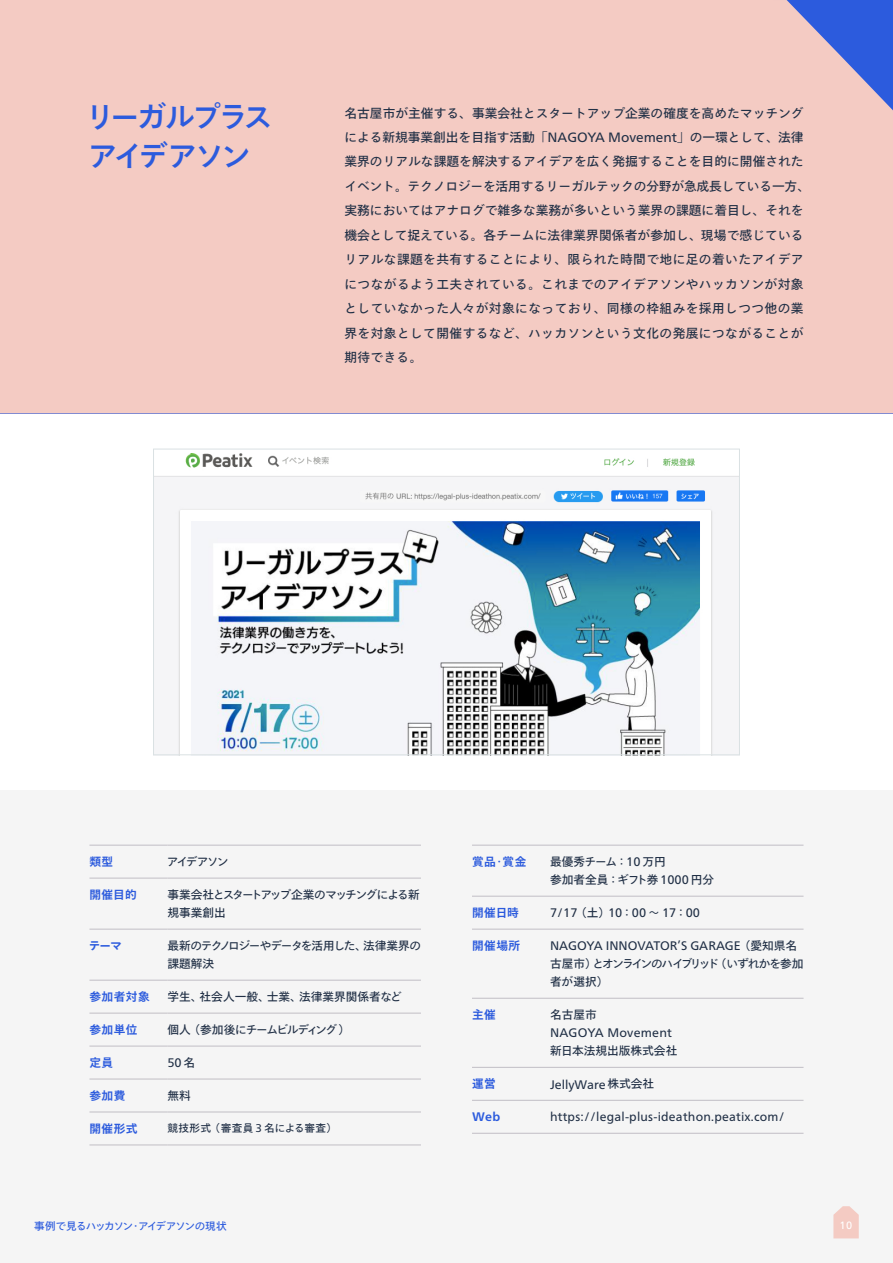
<style>
.page{position:relative;width:893px;height:1263px;background:#fff}
.page>*{position:absolute;margin:0;border:0;box-sizing:border-box;transform-origin:0 0}
.t1{font:500 29.7px/38.2px "Tazugane Gothic Std N";letter-spacing:-.115em;color:#2c5bdd}
.t2{font:12.75px/24.5px "Tazugane Gothic Std N";color:#213046}
.t3{font:12.45px "Frutiger Neue LTW1 G";letter-spacing:.01em;color:#213046}
.t4{font:700 12.45px "Frutiger Neue LTW1 G";color:#2c5bdd}
.t5{font:11.7px/18px "Tazugane Gothic Std N";color:#213046}
.t6{font:700 11.7px "Tazugane Gothic Std N";letter-spacing:.04em;color:#2c5bdd}
.t7{font:11.7px/18px "Tazugane Gothic Std N";letter-spacing:-.1em;color:#213046}
.t8{font:11.7px/18px "Tazugane Gothic Std N";letter-spacing:-.09em;color:#213046}
.t9{font:11.7px/18px "Tazugane Gothic Std N";letter-spacing:-.08em;color:#213046}
.t10{font:11.7px "Tazugane Gothic Std N";letter-spacing:-.095em;color:#213046}
.t11{font:11.7px "Tazugane Gothic Std N";letter-spacing:-.055em;color:#213046}
.t12{font:10.65px "Tazugane Gothic Std N";letter-spacing:-.095em;color:#2c5bdd}
.t13{font:10.65px "Tazugane Gothic Std N";letter-spacing:.04em;color:#213046}
.t14{font:10.65px "Frutiger Neue LTW1 G";color:#fff}
.s1{font-family:"Frutiger Neue LTW1 G";font-size:13.5px}
.s2{font-family:"Gothic MB101 Pro"}
.s3{font-family:"Tazugane Gothic Std N";font-size:11.7px}
.s4{font-family:"Frutiger Neue LTW1 G";font-size:11.25px}
.s5{font-weight:400}
.s6{font-family:"Frutiger Neue LTW1 G";font-size:12.45px}
.s7{font-family:"Gothic MB101 Pro";font-size:11.7px}
</style>
<div class="page">
<div style="left:0;top:791px;width:893px;height:472px;background:#f5f5f5"></div>
<div style="left:0;top:0;width:893px;height:413px;background:#f4cbc3"></div>
<img style="left:155px;top:453px;width:583px;height:300px">
<svg style="left:833px;top:1206px;width:26px;height:32px"></svg>
<hr style="left:89px;top:1079px;width:78px;height:1px;background:#c1bec5">
<hr style="left:167px;top:1079px;width:254px;height:1px;background:#c1bec5">
<hr style="left:89px;top:878px;width:78px;height:1px;background:#c1bec5">
<hr style="left:167px;top:878px;width:254px;height:1px;background:#c1bec5">
<hr style="left:89px;top:1013px;width:78px;height:1px;background:#c1bec5">
<hr style="left:167px;top:1013px;width:254px;height:1px;background:#c1bec5">
<hr style="left:89px;top:1046px;width:78px;height:1px;background:#c1bec5">
<hr style="left:167px;top:1046px;width:254px;height:1px;background:#c1bec5">
<hr style="left:89px;top:929px;width:78px;height:1px;background:#c1bec5">
<hr style="left:167px;top:929px;width:254px;height:1px;background:#c1bec5">
<hr style="left:89px;top:980px;width:78px;height:1px;background:#c1bec5">
<hr style="left:167px;top:980px;width:254px;height:1px;background:#c1bec5">
<hr style="left:89px;top:1112px;width:78px;height:1px;background:#c1bec5">
<hr style="left:167px;top:1112px;width:254px;height:1px;background:#c1bec5">
<hr style="left:89px;top:845px;width:78px;height:1px;background:#c1bec5">
<hr style="left:167px;top:845px;width:254px;height:1px;background:#c1bec5">
<hr style="left:89px;top:1144px;width:78px;height:1px;background:#c1bec5">
<hr style="left:167px;top:1144px;width:254px;height:1px;background:#c1bec5">
<hr style="left:472px;top:896px;width:78px;height:1px;background:#c1bec5">
<hr style="left:550px;top:896px;width:253px;height:1px;background:#c1bec5">
<hr style="left:472px;top:929px;width:78px;height:1px;background:#c1bec5">
<hr style="left:550px;top:929px;width:253px;height:1px;background:#c1bec5">
<hr style="left:472px;top:1067px;width:78px;height:1px;background:#c1bec5">
<hr style="left:550px;top:1067px;width:253px;height:1px;background:#c1bec5">
<hr style="left:472px;top:998px;width:78px;height:1px;background:#c1bec5">
<hr style="left:550px;top:998px;width:253px;height:1px;background:#c1bec5">
<hr style="left:472px;top:1100px;width:78px;height:1px;background:#c1bec5">
<hr style="left:550px;top:1100px;width:253px;height:1px;background:#c1bec5">
<hr style="left:472px;top:845px;width:78px;height:1px;background:#c1bec5">
<hr style="left:550px;top:845px;width:253px;height:1px;background:#c1bec5">
<hr style="left:472px;top:1133px;width:78px;height:1px;background:#c1bec5">
<hr style="left:550px;top:1133px;width:253px;height:1px;background:#c1bec5">
<h1 class="t1" style="left:85px;top:100px;width:189px">リーガルプラスアイデアソン</h1>
<p class="t2" style="left:344px;top:101px;width:467px">名古屋市が主催する、事業会社とスタートアップ企業の確度を高めたマッチングによる新規事業創出を目指す活動「<span class="s1">NAGOYA Movement</span>」の一環として、法律業界のリアルな課題を解決するアイデアを広く発掘することを目的に開催されたイベント。テクノロジーを活用するリーガルテックの分野が急成長している一方、実務においてはアナログで雑多な業務が多いという業界の課題に着目し、それを機会として捉えている。各チームに法律業界関係者が参加し、現場で感じているリアルな課題を共有することにより、限られた時間で地に足の着いたアイデアにつながるよう工夫されている。これまでのアイデアソンやハッカソンが対象としていなかった人々が対象になっており、同様の枠組みを採用しつつ他の業界を対象として開催するなど、ハッカソンという文化の発展につながることが期待できる。</p>
<p class="t6" style="left:89px;top:853px;width:25px">類型</p>
<p class="t11" style="left:167px;top:853px;width:63px">アイデアソン</p>
<p class="t6" style="left:89px;top:886px;width:49px">開催目的</p>
<p class="t8" style="left:167px;top:886px;width:254px">事業会社とスタートアップ企業のマッチングによる新規事業創出</p>
<p class="t6" style="left:89px;top:937px;width:35px">テーマ</p>
<p class="t9" style="left:167px;top:937px;width:255px">最新のテクノロジーやデータを活用した、法律業界の課題解決</p>
<p class="t6" style="left:89px;top:988px;width:62px">参加者対象</p>
<p class="t5" style="left:167px;top:988px;width:236px">学生、社会人一般、士業、法律業界関係者など</p>
<p class="t6" style="left:89px;top:1021px;width:50px">参加単位</p>
<p class="t10" style="left:167px;top:1021px;width:184px">個人<span class="s2">（</span>参加後にチームビルディング<span class="s2">）</span></p>
<p class="t6" style="left:89px;top:1054px;width:25px">定員</p>
<p class="t3" style="left:167px;top:1055px;width:29px">50<span class="s3">名</span></p>
<p class="t6" style="left:89px;top:1087px;width:38px">参加費</p>
<p class="t11" style="left:167px;top:1087px;width:25px">無料</p>
<p class="t6" style="left:89px;top:1120px;width:50px">開催形式</p>
<p class="t13" style="left:167px;top:1120px;width:171px">競技形式<span class="s2">（</span>審査員 <span class="s4">3</span> 名による審査<span class="s2">）</span></p>
<p class="t6" style="left:472px;top:853px;width:56px">賞品<span class="s5">・</span>賞金</p>
<p class="t5" style="left:550px;top:853px;width:166px">最優秀チーム：<span class="s6">10</span> 万円<br>参加者全員：ギフト券<span class="s6">1000</span>円分</p>
<p class="t6" style="left:472px;top:904px;width:48px">開催日時</p>
<p class="t3" style="left:550px;top:906px;width:152px">7/17<span class="s7">（</span><span class="s3">土</span><span class="s7">）</span>10<span class="s3">：</span>00 <span class="s7">～</span> 17<span class="s3">：</span>00</p>
<p class="t6" style="left:472px;top:937px;width:50px">開催場所</p>
<p class="t3" style="left:550px;top:939px;width:249px">NAGOYA INNOVATOR<span class="s3">ʼ</span>S GARAGE<span class="s7">（</span><span class="s3">愛知県名</span></p>
<p class="t7" style="left:550px;top:955px;width:255px">古屋市<span class="s2">）</span>とオンラインのハイブリッド<span class="s2">（</span>いずれかを参加者が選択<span class="s2">）</span></p>
<p class="t6" style="left:472px;top:1007px;width:25px">主催</p>
<p class="t11" style="left:550px;top:1006px;width:48px">名古屋市</p>
<p class="t3" style="left:550px;top:1026px;width:124px">NAGOYA Movement</p>
<p class="t5" style="left:550px;top:1043px;width:129px">新日本法規出版株式会社</p>
<p class="t6" style="left:472px;top:1076px;width:25px">運営</p>
<p class="t3" style="left:550px;top:1077px;width:106px">JellyWare<span class="s3">株式会社</span></p>
<p class="t4" style="left:472px;top:1110px;width:30px">Web</p>
<p class="t3" style="left:550px;top:1110px;width:236px">https://legal-plus-ideathon.peatix.com/</p>
<p class="t12" style="left:34px;top:1218px;width:194px">事例で見るハッカソン・アイデアソンの現状</p>
<p class="t14" style="left:840px;top:1219px;width:14px">10</p>
</div>
